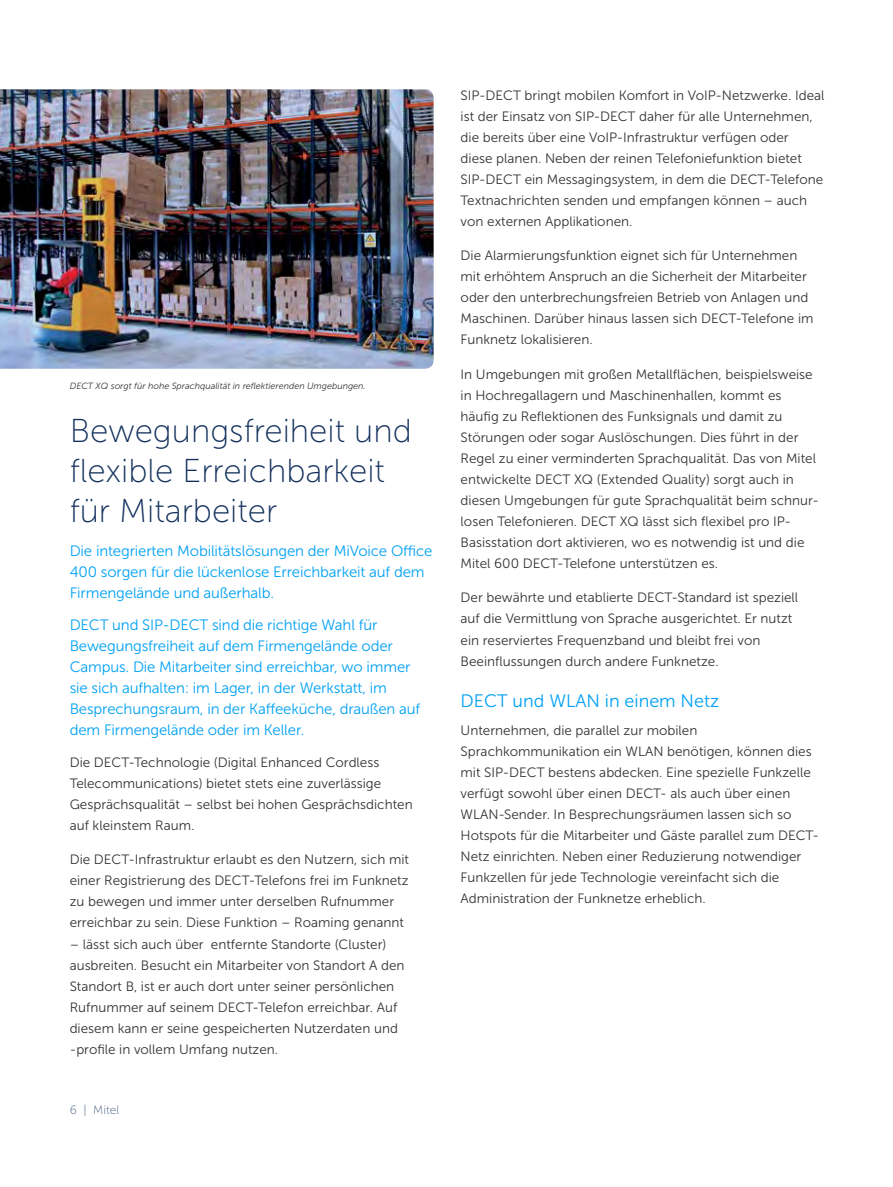
<style>
.page{position:relative;width:893px;height:1187px;background:#fff}
.page>*{position:absolute;margin:0;border:0;box-sizing:border-box;transform-origin:0 0}
.t1{font:33px/39.6px "Museo Sans 100";color:#15325f}
.t2{font:18px "Museo Sans 300";color:#00a1f4}
.t3{font:15px/21px "Museo Sans 300";letter-spacing:-.01em;color:#00a1f4}
.t4{font:13.5px/21px "Museo Sans 300";color:#333}
.t5{font:12px "Museo Sans 100";color:#445b7f}
.t6{font:italic 9px "Museo Sans 300";color:#333}
</style>
<div class="page">
<img style="left:0;top:89px;width:434px;height:280px">
<p class="t6" style="left:70px;top:381px;width:298px">DECT XQ sorgt für hohe Sprachqualität in reflektierenden Umgebungen.</p>
<h1 class="t1" style="left:70px;top:411px;width:344px">Bewegungsfreiheit und flexible Erreichbarkeit für Mitarbeiter</h1>
<p class="t3" style="left:70px;top:540px;width:364px">Die integrierten Mobilitätslösungen der MiVoice Office<br>400 sorgen für die lückenlose Erreichbarkeit auf dem<br>Firmengelände und außerhalb.</p>
<p class="t3" style="left:70px;top:614px;width:352px">DECT und SIP-DECT sind die richtige Wahl für Bewegungsfreiheit auf dem Firmengelände oder Campus. Die Mitarbeiter sind erreichbar, wo immer sie sich aufhalten: im Lager, in der Werkstatt, im Besprechungsraum, in der Kaffeeküche, draußen auf dem Firmengelände oder im Keller.</p>
<p class="t4" style="left:70px;top:751px;width:344px">Die DECT-Technologie (Digital Enhanced Cordless Telecommunications) bietet stets eine zuverlässige Gesprächsqualität – selbst bei hohen Gesprächsdichten auf kleinstem Raum.</p>
<p class="t4" style="left:70px;top:849px;width:341px">Die DECT-Infrastruktur erlaubt es den Nutzern, sich mit einer Registrierung des DECT-Telefons frei im Funknetz zu bewegen und immer unter derselben Rufnummer erreichbar zu sein. Diese Funktion – Roaming genannt</p>
<p class="t4" style="left:70px;top:933px;width:336px">– lässt sich auch über entfernte Standorte (Cluster) ausbreiten. Besucht ein Mitarbeiter von Standort A den Standort B, ist er auch dort unter seiner persönlichen Rufnummer auf seinem DECT-Telefon erreichbar. Auf diesem kann er seine gespeicherten Nutzerdaten und -profile in vollem Umfang nutzen.</p>
<p class="t5" style="left:70px;top:1103px;width:51px">6 | Mitel</p>
<p class="t4" style="left:461px;top:84px;width:365px">SIP-DECT bringt mobilen Komfort in VoIP-Netzwerke. Ideal ist der Einsatz von SIP-DECT daher für alle Unternehmen, die bereits über eine VoIP-Infrastruktur verfügen oder<br>diese planen. Neben der reinen Telefoniefunktion bietet SIP-DECT ein Messagingsystem, in dem die DECT-Telefone Textnachrichten senden und empfangen können – auch von externen Applikationen.</p>
<p class="t4" style="left:461px;top:245px;width:354px">Die Alarmierungsfunktion eignet sich für Unternehmen mit erhöhtem Anspruch an die Sicherheit der Mitarbeiter oder den unterbrechungsfreien Betrieb von Anlagen und Maschinen. Darüber hinaus lassen sich DECT-Telefone im Funknetz lokalisieren.</p>
<p class="t4" style="left:461px;top:364px;width:357px">In Umgebungen mit großen Metallflächen, beispielsweise in Hochregallagern und Maschinenhallen, kommt es häufig zu Reflektionen des Funksignals und damit zu Störungen oder sogar Auslöschungen. Dies führt in der Regel zu einer verminderten Sprachqualität. Das von Mitel entwickelte DECT XQ (Extended Quality) sorgt auch in diesen Umgebungen für gute Sprachqualität beim schnur&shy;losen Telefonieren. DECT XQ lässt sich flexibel pro IP-Basisstation dort aktivieren, wo es notwendig ist und die Mitel 600 DECT-Telefone unterstützen es.</p>
<p class="t4" style="left:461px;top:587px;width:339px">Der bewährte und etablierte DECT-Standard ist speziell auf die Vermittlung von Sprache ausgerichtet. Er nutzt ein reserviertes Frequenzband und bleibt frei von Beeinflussungen durch andere Funknetze.</p>
<h2 class="t2" style="left:461px;top:691px;width:260px">DECT und WLAN in einem Netz</h2>
<p class="t4" style="left:461px;top:719px;width:360px">Unternehmen, die parallel zur mobilen Sprachkommunikation ein WLAN benötigen, können dies mit SIP-DECT bestens abdecken. Eine spezielle Funkzelle verfügt sowohl über einen DECT- als auch über einen WLAN-Sender. In Besprechungsräumen lassen sich so Hotspots für die Mitarbeiter und Gäste parallel zum DECT-Netz einrichten. Neben einer Reduzierung notwendiger Funkzellen für jede Technologie vereinfacht sich die Administration der Funknetze erheblich.</p>
</div>
